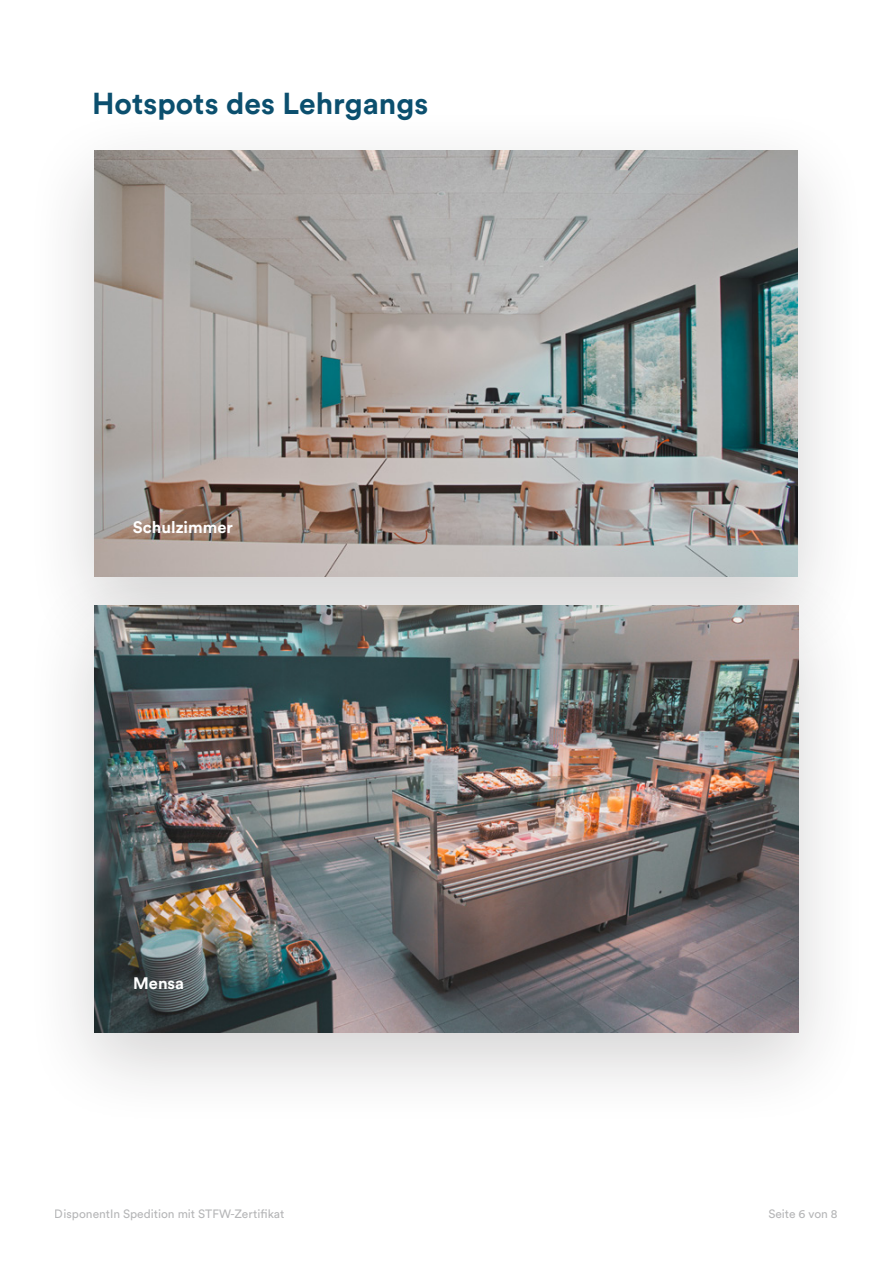
<style>
.page{position:relative;width:893px;height:1263px;background:#fff}
.page>*{position:absolute;margin:0;border:0;box-sizing:border-box;transform-origin:0 0}
.t1{font:700 30px "Circular Std";color:#0b4f6e}
.t2{font:700 16.5px "Circular Std";color:#fff}
.t3{font:12px "Circular Std";color:#6c6d70}
</style>
<div class="page">
<div style="left:23px;top:104px;width:846px;height:569px;background:#231f20;opacity:.2"></div>
<img style="left:95px;top:150px;width:703px;height:410px">
<div style="left:23px;top:560px;width:847px;height:569px;background:#231f20;opacity:.2"></div>
<img style="left:95px;top:606px;width:703px;height:426px">
<h1 class="t1" style="left:92px;top:84px;width:337px">Hotspots des Lehrgangs</h1>
<h2 class="t2" style="left:133px;top:516px;width:102px">Schulzimmer</h2>
<h2 class="t2" style="left:133px;top:972px;width:52px">Mensa</h2>
<p class="t3" style="left:55px;top:1207px;width:231px">DisponentIn Spedition mit STFW-Zertifikat</p>
<p class="t3" style="left:768px;top:1207px;width:71px">Seite 6 von 8</p>
</div>
